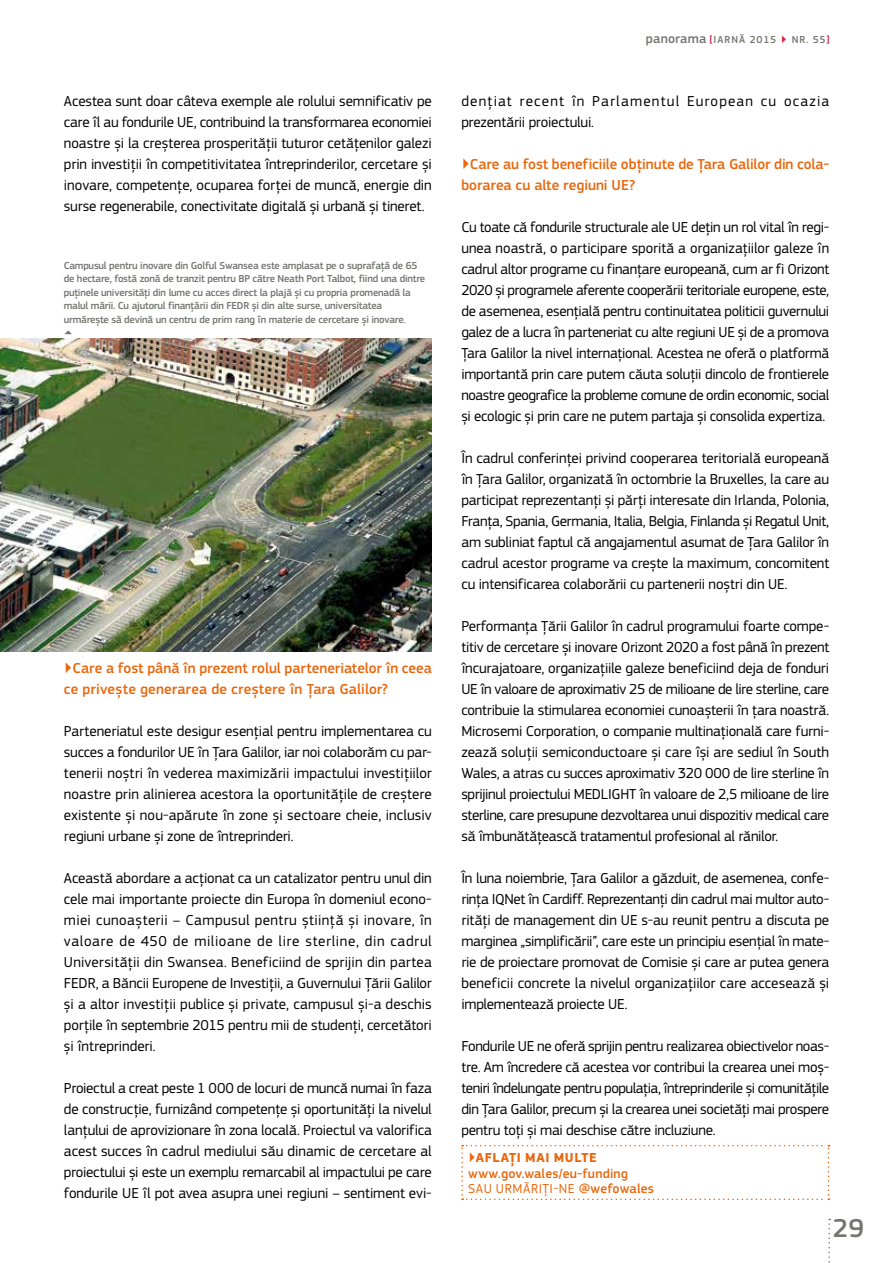
<style>
.page{position:relative;width:893px;height:1263px;background:#fff}
.page>*{position:absolute;margin:0;border:0;box-sizing:border-box;transform-origin:0 0}
.t1{font:500 27px "EC Square Sans Pro";color:#73766e}
.t2{font:15px/21px "EC Square Sans Pro";letter-spacing:-.01em;color:#000;text-align:justify}
.t3{font:500 15px/21px "EC Square Sans Pro";color:#ea670c}
.t4{font:15px/21px "EC Square Sans Pro";letter-spacing:.075em;color:#000}
.t5{font:500 13.5px/15.8px "EC Square Sans Pro";letter-spacing:.015em;color:#ea670c}
.t6{font:700 13.5px "EC Square Sans Pro";letter-spacing:.05em;color:#ea670c}
.t7{font:500 10.5px/13.5px "EC Square Sans Pro";letter-spacing:-.02em;color:#73766e}
.t8{font:500 10.5px "EC Square Sans Pro";letter-spacing:.085em;color:#73766e}
.s1{font-size:13.5px}
.s2{color:#e31235}
.s3{font-weight:400}
</style>
<div class="page">
<img style="left:0;top:339px;width:432px;height:313px">
<svg style="left:461px;top:1145px;width:368px;height:55px"></svg>
<svg style="left:828px;top:1219px;width:2px;height:44px"></svg>
<p class="t2" style="left:64px;top:90px;width:369px">Acestea sunt doar câteva exemple ale rolului semnificativ pe care îl au fondurile UE, contribuind la transformarea economiei noastre și la creșterea prosperității tuturor cetățenilor galezi prin investiții în competitivitatea întreprinderilor, cercetare și inovare, competențe, ocuparea forței de muncă, energie din surse regenerabile, conectivitate digitală și urbană și tineret.</p>
<p class="t7" style="left:64px;top:258px;width:363px">Campusul pentru inovare din Golful Swansea este amplasat pe o suprafață de 65 de hectare, fostă zonă de tranzit pentru BP către Neath Port Talbot, fiind una dintre puținele universități din lume cu acces direct la plajă și cu propria promenadă la malul mării. Cu ajutorul finanțării din FEDR și din alte surse, universitatea urmărește să devină un centru de prim rang în materie de cercetare și inovare.<br>▲</p>
<p class="t3" style="left:64px;top:657px;width:369px">▶Care a fost până în prezent rolul parteneriatelor în ceea ce privește generarea de creștere în Țara Galilor?</p>
<p class="t2" style="left:64px;top:720px;width:369px">Parteneriatul este desigur esențial pentru implementarea cu succes a fondurilor UE în Țara Galilor, iar noi colaborăm cu par&shy;tenerii noștri în vederea maximizării impactului investițiilor noastre prin alinierea acestora la oportunitățile de creștere existente și nou-apărute în zone și sectoare cheie, inclusiv regiuni urbane și zone de întreprinderi.</p>
<p class="t2" style="left:64px;top:867px;width:369px">Această abordare a acționat ca un catalizator pentru unul din cele mai importante proiecte din Europa în domeniul econo&shy;miei cunoașterii – Campusul pentru știință și inovare, în valoare de 450 de milioane de lire sterline, din cadrul Universității din Swansea. Beneficiind de sprijin din partea FEDR, a Băncii Europene de Investiții, a Guvernului Țării Galilor și a altor investiții publice și private, campusul și-a deschis porțile în septembrie 2015 pentru mii de studenți, cercetători și întreprinderi.</p>
<p class="t2" style="left:64px;top:1077px;width:369px">Proiectul a creat peste 1 000 de locuri de muncă numai în faza de construcție, furnizând competențe și oportunități la nivelul lanțului de aprovizionare în zona locală. Proiectul va valorifica acest succes în cadrul mediului său dinamic de cercetare al proiectului și este un exemplu remarcabil al impactului pe care fondurile UE îl pot avea asupra unei regiuni – sentiment evi-</p>
<p class="t8" style="left:646px;top:33px;width:185px"><span class="s1">panorama</span> <span class="s2">[</span>IARNĂ 2015 <span class="s2">▶</span> NR. 55<span class="s2">]</span></p>
<p class="t4" style="left:461px;top:90px;width:369px">dențiat recent în Parlamentul European cu ocazia prezentării proiectului.</p>
<p class="t3" style="left:461px;top:153px;width:369px">▶Care au fost beneficiile obținute de Țara Galilor din cola&shy;borarea cu alte regiuni UE?</p>
<p class="t2" style="left:461px;top:216px;width:369px">Cu toate că fondurile structurale ale UE dețin un rol vital în regi&shy;unea noastră, o participare sporită a organizațiilor galeze în cadrul altor programe cu finanțare europeană, cum ar fi Orizont 2020 și programele aferente cooperării teritoriale europene, este, de asemenea, esențială pentru continuitatea politicii guvernului galez de a lucra în parteneriat cu alte regiuni UE și de a promova Țara Galilor la nivel internațional. Acestea ne oferă o platformă importantă prin care putem căuta soluții dincolo de frontierele noastre geografice la probleme comune de ordin economic, social și ecologic și prin care ne putem partaja și consolida expertiza.</p>
<p class="t2" style="left:461px;top:447px;width:369px">În cadrul conferinței privind cooperarea teritorială europeană în Țara Galilor, organizată în octombrie la Bruxelles, la care au participat reprezentanți și părți interesate din Irlanda, Polonia, Franța, Spania, Germania, Italia, Belgia, Finlanda și Regatul Unit, am subliniat faptul că angajamentul asumat de Țara Galilor în cadrul acestor programe va crește la maximum, concomitent cu intensificarea colaborării cu partenerii noștri din UE.</p>
<p class="t2" style="left:461px;top:615px;width:369px">Performanța Țării Galilor în cadrul programului foarte compe&shy;titiv de cercetare și inovare Orizont 2020 a fost până în prezent încurajatoare, organizațiile galeze beneficiind deja de fonduri UE în valoare de aproximativ 25 de milioane de lire sterline, care contribuie la stimularea economiei cunoașterii în țara noastră.<br>Microsemi Corporation, o companie multinațională care furni&shy;zează soluții semiconductoare și care își are sediul în South Wales, a atras cu succes aproximativ 320 000 de lire sterline în sprijinul proiectului MEDLIGHT în valoare de 2,5 milioane de lire sterline, care presupune dezvoltarea unui dispozitiv medical care să îmbunătățească tratamentul profesional al rănilor.</p>
<p class="t2" style="left:461px;top:867px;width:369px">În luna noiembrie, Țara Galilor a găzduit, de asemenea, confe&shy;rința IQNet în Cardiff. Reprezentanți din cadrul mai multor auto&shy;rități de management din UE s-au reunit pentru a discuta pe marginea „simplificării”, care este un principiu esențial în mate&shy;rie de proiectare promovat de Comisie și care ar putea genera beneficii concrete la nivelul organizațiilor care accesează și implementează proiecte UE.</p>
<p class="t2" style="left:461px;top:1035px;width:369px">Fondurile UE ne oferă sprijin pentru realizarea obiectivelor noas&shy;tre. Am încredere că acestea vor contribui la crearea unei moș&shy;teniri îndelungate pentru populația, întreprinderile și comunitățile din Țara Galilor, precum și la crearea unei societăți mai prospere pentru toți și mai deschise către incluziune.</p>
<p class="t6" style="left:468px;top:1149px;width:130px">▶AFLAŢI MAI MULTE</p>
<p class="t5" style="left:468px;top:1165px;width:187px">www.gov.wales/eu-funding<br><span class="s3">SAU URMĂRIȚI-NE</span> @wefowales</p>
<h1 class="t1" style="left:833px;top:1212px;width:32px">29</h1>
</div>
